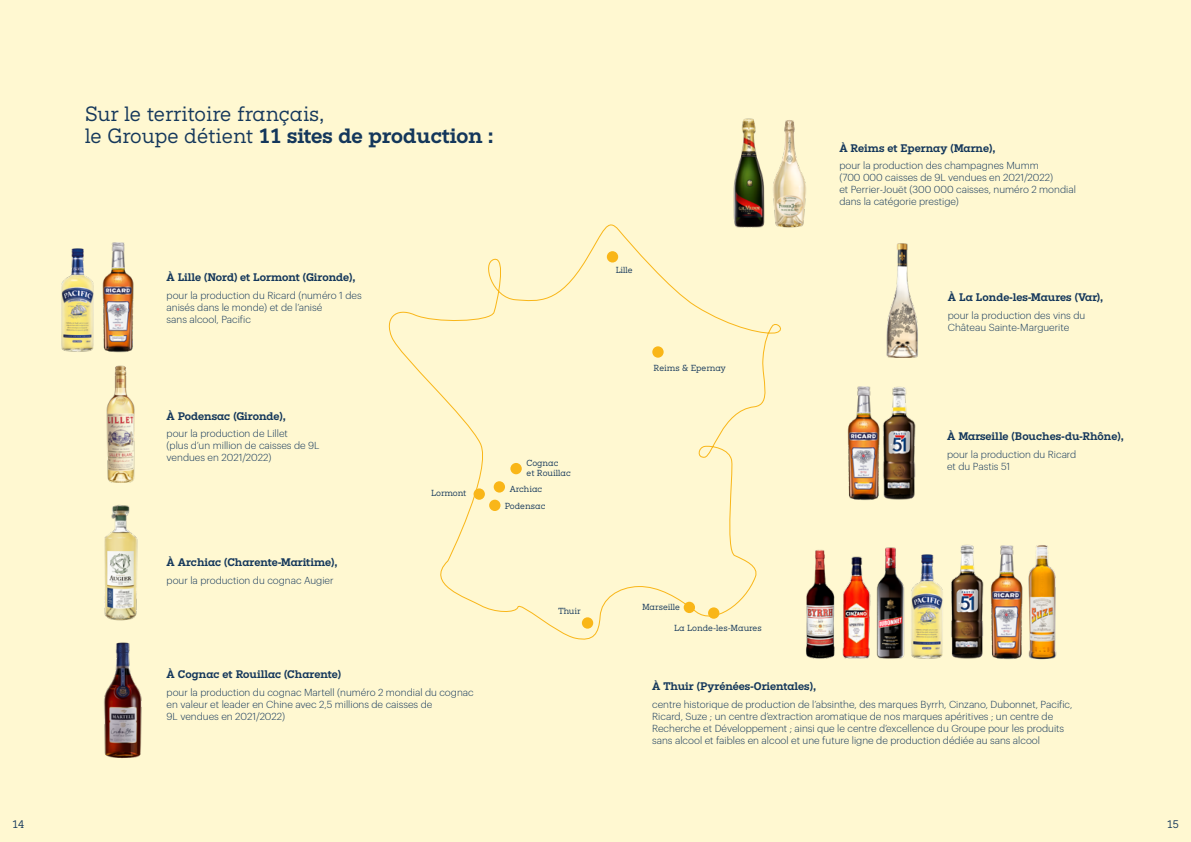
<style>
.page{position:relative;width:1191px;height:842px;background:#fff8d1}
.page>*{position:absolute;margin:0;border:0;box-sizing:border-box;transform-origin:0 0}
.t1{font:18.8px/22.6px "Pernod Ricard";color:#14375b}
.t2{font:300 10px/12px "Graphik";color:#14375b}
.t3{font:700 10px "Pernod Ricard";color:#14375b}
.t4{font:10px "Pernod Ricard";color:#14375b}
.t5{font:8px/9.6px "Pernod Ricard";color:#14375b}
.s1{font-weight:700}
</style>
<div class="page">
<svg style="left:388px;top:224px;width:393px;height:416px"></svg>
<img style="left:774px;top:120px;width:32px;height:109px">
<img style="left:720px;top:118px;width:54px;height:121px">
<img style="left:102px;top:242px;width:32px;height:111px">
<img style="left:883px;top:386px;width:33px;height:114px">
<img style="left:990px;top:545px;width:19px;height:114px">
<img style="left:876px;top:547px;width:29px;height:112px">
<img style="left:806px;top:549px;width:29px;height:110px">
<img style="left:911px;top:554px;width:32px;height:105px">
<img style="left:61px;top:248px;width:33px;height:104px">
<img style="left:951px;top:544px;width:33px;height:115px">
<img style="left:1009px;top:545px;width:48px;height:115px">
<img style="left:842px;top:556px;width:29px;height:103px">
<img style="left:106px;top:365px;width:29px;height:118px">
<img style="left:104px;top:504px;width:34px;height:117px">
<img style="left:886px;top:243px;width:32px;height:115px">
<img style="left:104px;top:642px;width:38px;height:116px">
<div style="left:607px;top:251px;width:11px;height:11px;background:#f9b618;border-radius:50%"></div>
<div style="left:652px;top:346px;width:11px;height:12px;background:#f9b618;border-radius:50%"></div>
<div style="left:708px;top:607px;width:11px;height:12px;background:#f9b618;border-radius:50%"></div>
<div style="left:582px;top:617px;width:11px;height:12px;background:#f9b618;border-radius:50%"></div>
<div style="left:510px;top:463px;width:12px;height:11px;background:#f9b618;border-radius:50%"></div>
<div style="left:494px;top:481px;width:11px;height:12px;background:#f9b618;border-radius:50%"></div>
<div style="left:489px;top:500px;width:11px;height:11px;background:#f9b618;border-radius:50%"></div>
<div style="left:473px;top:488px;width:12px;height:12px;background:#f9b618;border-radius:50%"></div>
<div style="left:683px;top:602px;width:12px;height:11px;background:#f9b618;border-radius:50%"></div>
<img style="left:847px;top:386px;width:33px;height:114px">
<h1 class="t1" style="left:85px;top:103px;width:410px">Sur le territoire français,<br>le Groupe détient <span class="s1">11 sites de production :</span></h1>
<p class="t3" style="left:167px;top:271px;width:190px">À Lille (Nord) et Lormont (Gironde),</p>
<p class="t2" style="left:167px;top:288px;width:197px">pour la production du Ricard (numéro 1 des anisés dans le monde) et de l’anisé<br>sans alcool, Pacific</p>
<p class="t3" style="left:167px;top:409px;width:121px">À Podensac (Gironde),</p>
<p class="t2" style="left:167px;top:427px;width:154px">pour la production de Lillet<br>(plus d’un million de caisses de 9L vendues en 2021/2022)</p>
<p class="t3" style="left:167px;top:555px;width:172px">À Archiac (Charente-Maritime),</p>
<p class="t2" style="left:167px;top:573px;width:168px">pour la production du cognac Augier</p>
<p class="t5" style="left:431px;top:488px;width:37px">Lormont</p>
<p class="t3" style="left:167px;top:667px;width:176px">À Cognac et Rouillac (Charente)</p>
<p class="t2" style="left:167px;top:685px;width:308px">pour la production du cognac Martell (numéro 2 mondial du cognac en valeur et leader en Chine avec 2,5 millions de caisses de<br>9L vendues en 2021/2022)</p>
<p class="t5" style="left:526px;top:459px;width:46px">Cognac<br>et Rouillac</p>
<p class="t5" style="left:510px;top:484px;width:34px">Archiac</p>
<p class="t5" style="left:505px;top:501px;width:42px">Podensac</p>
<p class="t5" style="left:558px;top:606px;width:24px">Thuir</p>
<p class="t5" style="left:616px;top:265px;width:18px">Lille</p>
<p class="t5" style="left:653px;top:364px;width:74px">Reims &amp; Epernay</p>
<p class="t3" style="left:839px;top:141px;width:158px">À Reims et Epernay (Marne),</p>
<p class="t2" style="left:839px;top:159px;width:238px">pour la production des champagnes Mumm<br>(700 000 caisses de 9L vendues en 2021/2022)<br>et Perrier-Jouët (300 000 caisses, numéro 2 mondial dans la catégorie prestige)</p>
<p class="t3" style="left:947px;top:290px;width:157px">À La Londe-les-Maures (Var),</p>
<p class="t2" style="left:947px;top:308px;width:139px">pour la production des vins du<br>Château Sainte-Marguerite</p>
<p class="t3" style="left:947px;top:430px;width:178px">À Marseille (Bouches-du-Rhône),</p>
<p class="t2" style="left:947px;top:448px;width:131px">pour la production du Ricard et du Pastis 51</p>
<p class="t5" style="left:642px;top:602px;width:39px">Marseille</p>
<p class="t5" style="left:674px;top:623px;width:89px">La Londe-les-Maures</p>
<p class="t3" style="left:652px;top:680px;width:165px">À Thuir (Pyrénées-Orientales),</p>
<p class="t2" style="left:652px;top:697px;width:422px">centre historique de production de l’absinthe, des marques Byrrh, Cinzano, Dubonnet, Pacific, Ricard, Suze ; un centre d’extraction aromatique de nos marques apéritives ; un centre de Recherche et Développement ; ainsi que le centre d’excellence du Groupe pour les produits sans alcool et faibles en alcool et une future ligne de production dédiée au sans alcool</p>
<p class="t4" style="left:12px;top:818px;width:13px">14</p>
<p class="t4" style="left:1167px;top:818px;width:13px">15</p>
</div>
